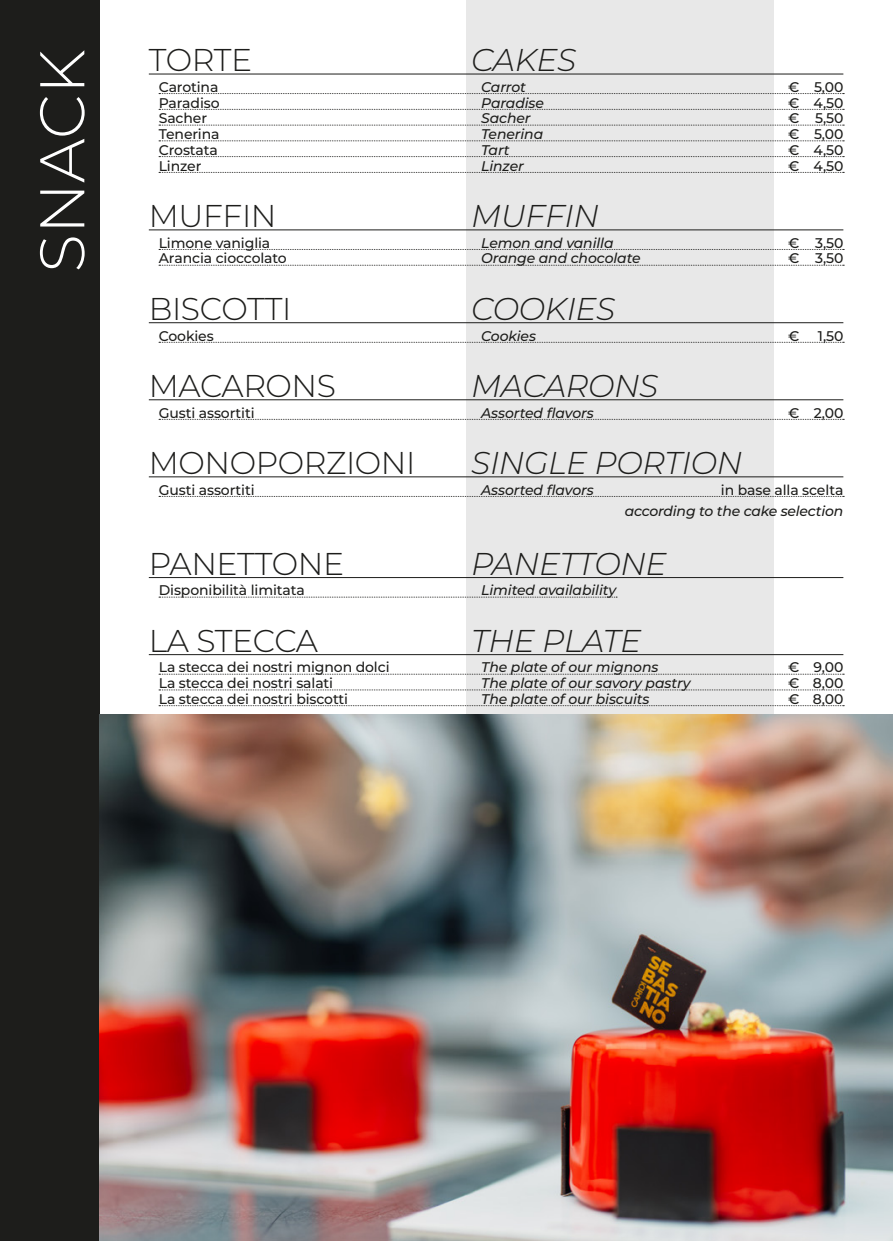
<style>
.page{position:relative;width:893px;height:1241px;background:#fff}
.page>*{position:absolute;margin:0;border:0;box-sizing:border-box;transform-origin:0 0}
.t1{font:300 63px "Montserrat";color:#fff}
.t2{font:300 31.5px "Montserrat";letter-spacing:-.015em;color:#1d1d1b}
.t3{font:italic 300 31.5px "Montserrat";letter-spacing:-.015em;color:#1d1d1b}
.t4{font:500 14px "Montserrat";letter-spacing:-.01em;color:#1d1d1b}
.t5{font:italic 500 14px "Montserrat";letter-spacing:-.01em;color:#1d1d1b}
</style>
<div class="page">
<div style="left:0;top:0;width:99px;height:1240px;background:#1d1d1b"></div>
<div style="left:466px;top:0;width:308px;height:724px;background:#e8e8e8"></div>
<hr style="left:149px;top:74px;width:694px;height:1px;background:#1d1d1b">
<svg style="left:159px;top:93px;width:685px;height:1px"></svg>
<svg style="left:159px;top:109px;width:685px;height:1px"></svg>
<svg style="left:159px;top:125px;width:685px;height:1px"></svg>
<svg style="left:159px;top:140px;width:685px;height:1px"></svg>
<svg style="left:159px;top:156px;width:685px;height:1px"></svg>
<svg style="left:159px;top:172px;width:685px;height:1px"></svg>
<hr style="left:149px;top:229px;width:694px;height:1px;background:#1d1d1b">
<svg style="left:159px;top:249px;width:685px;height:1px"></svg>
<svg style="left:159px;top:265px;width:685px;height:1px"></svg>
<hr style="left:149px;top:322px;width:694px;height:1px;background:#1d1d1b">
<svg style="left:159px;top:342px;width:685px;height:1px"></svg>
<hr style="left:149px;top:399px;width:694px;height:1px;background:#1d1d1b">
<svg style="left:159px;top:419px;width:685px;height:1px"></svg>
<hr style="left:149px;top:476px;width:694px;height:1px;background:#1d1d1b">
<svg style="left:159px;top:496px;width:685px;height:1px"></svg>
<hr style="left:149px;top:577px;width:694px;height:1px;background:#1d1d1b">
<svg style="left:159px;top:596px;width:458px;height:1px"></svg>
<hr style="left:149px;top:654px;width:694px;height:1px;background:#1d1d1b">
<svg style="left:159px;top:673px;width:685px;height:1px"></svg>
<svg style="left:159px;top:689px;width:685px;height:1px"></svg>
<svg style="left:159px;top:705px;width:685px;height:1px"></svg>
<img style="left:99px;top:714px;width:794px;height:526px">
<h1 class="t1" style="left:19px;top:272px;width:224px;rotate:-90deg">SNACK</h1>
<h2 class="t2" style="left:149px;top:38px;width:105px">TORTE</h2>
<h2 class="t3" style="left:471px;top:38px;width:106px">CAKES</h2>
<p class="t4" style="left:159px;top:77px;width:61px">Carotina</p>
<p class="t5" style="left:481px;top:77px;width:46px">Carrot</p>
<p class="t4" style="left:788px;top:77px;width:57px">€ 5,00</p>
<p class="t4" style="left:159px;top:93px;width:62px">Paradiso</p>
<p class="t5" style="left:481px;top:93px;width:64px">Paradise</p>
<p class="t4" style="left:788px;top:93px;width:57px">€ 4,50</p>
<p class="t4" style="left:159px;top:109px;width:50px">Sacher</p>
<p class="t5" style="left:481px;top:109px;width:51px">Sacher</p>
<p class="t4" style="left:788px;top:109px;width:57px">€ 5,50</p>
<p class="t4" style="left:159px;top:124px;width:62px">Tenerina</p>
<p class="t5" style="left:481px;top:124px;width:64px">Tenerina</p>
<p class="t4" style="left:788px;top:124px;width:57px">€ 5,00</p>
<p class="t4" style="left:159px;top:140px;width:61px">Crostata</p>
<p class="t5" style="left:481px;top:140px;width:30px">Tart</p>
<p class="t4" style="left:788px;top:140px;width:57px">€ 4,50</p>
<p class="t4" style="left:159px;top:156px;width:44px">Linzer</p>
<p class="t5" style="left:481px;top:156px;width:44px">Linzer</p>
<p class="t4" style="left:788px;top:156px;width:57px">€ 4,50</p>
<h2 class="t2" style="left:149px;top:194px;width:129px">MUFFIN</h2>
<h2 class="t3" style="left:471px;top:194px;width:129px">MUFFIN</h2>
<p class="t4" style="left:159px;top:233px;width:113px">Limone vaniglia</p>
<p class="t5" style="left:481px;top:233px;width:134px">Lemon and vanilla</p>
<p class="t4" style="left:788px;top:233px;width:57px">€ 3,50</p>
<p class="t4" style="left:159px;top:249px;width:130px">Arancia cioccolato</p>
<p class="t5" style="left:481px;top:249px;width:161px">Orange and chocolate</p>
<p class="t4" style="left:788px;top:249px;width:57px">€ 3,50</p>
<h2 class="t2" style="left:149px;top:287px;width:144px">BISCOTTI</h2>
<h2 class="t3" style="left:471px;top:287px;width:146px">COOKIES</h2>
<p class="t4" style="left:159px;top:326px;width:56px">Cookies</p>
<p class="t5" style="left:481px;top:326px;width:56px">Cookies</p>
<p class="t4" style="left:788px;top:326px;width:13px">€</p>
<p class="t4" style="left:818px;top:326px;width:27px">1,50</p>
<h2 class="t2" style="left:149px;top:364px;width:189px">MACARONS</h2>
<h2 class="t3" style="left:471px;top:364px;width:189px">MACARONS</h2>
<p class="t4" style="left:159px;top:403px;width:97px">Gusti assortiti</p>
<p class="t5" style="left:481px;top:403px;width:114px">Assorted flavors</p>
<p class="t4" style="left:788px;top:403px;width:57px">€ 2,00</p>
<h2 class="t2" style="left:149px;top:441px;width:268px">MONOPORZIONI</h2>
<h2 class="t3" style="left:471px;top:441px;width:273px">SINGLE PORTION</h2>
<p class="t4" style="left:159px;top:480px;width:97px">Gusti assortiti</p>
<p class="t5" style="left:481px;top:480px;width:114px">Assorted flavors</p>
<p class="t4" style="left:721px;top:480px;width:124px">in base alla scelta</p>
<p class="t5" style="left:625px;top:501px;width:220px">according to the cake selection</p>
<h2 class="t2" style="left:149px;top:542px;width:197px">PANETTONE</h2>
<h2 class="t3" style="left:471px;top:542px;width:197px">PANETTONE</h2>
<p class="t4" style="left:159px;top:580px;width:148px">Disponibilità limitata</p>
<p class="t5" style="left:481px;top:580px;width:137px">Limited availability</p>
<h2 class="t2" style="left:149px;top:619px;width:171px">LA STECCA</h2>
<h2 class="t3" style="left:471px;top:619px;width:171px">THE PLATE</h2>
<p class="t4" style="left:159px;top:657px;width:232px">La stecca dei nostri mignon dolci</p>
<p class="t5" style="left:481px;top:657px;width:179px">The plate of our mignons</p>
<p class="t4" style="left:788px;top:657px;width:57px">€ 9,00</p>
<p class="t4" style="left:159px;top:673px;width:176px">La stecca dei nostri salati</p>
<p class="t5" style="left:481px;top:673px;width:211px">The plate of our savory pastry</p>
<p class="t4" style="left:788px;top:673px;width:57px">€ 8,00</p>
<p class="t4" style="left:159px;top:689px;width:191px">La stecca dei nostri biscotti</p>
<p class="t5" style="left:481px;top:689px;width:170px">The plate of our biscuits</p>
<p class="t4" style="left:788px;top:689px;width:57px">€ 8,00</p>
</div>
